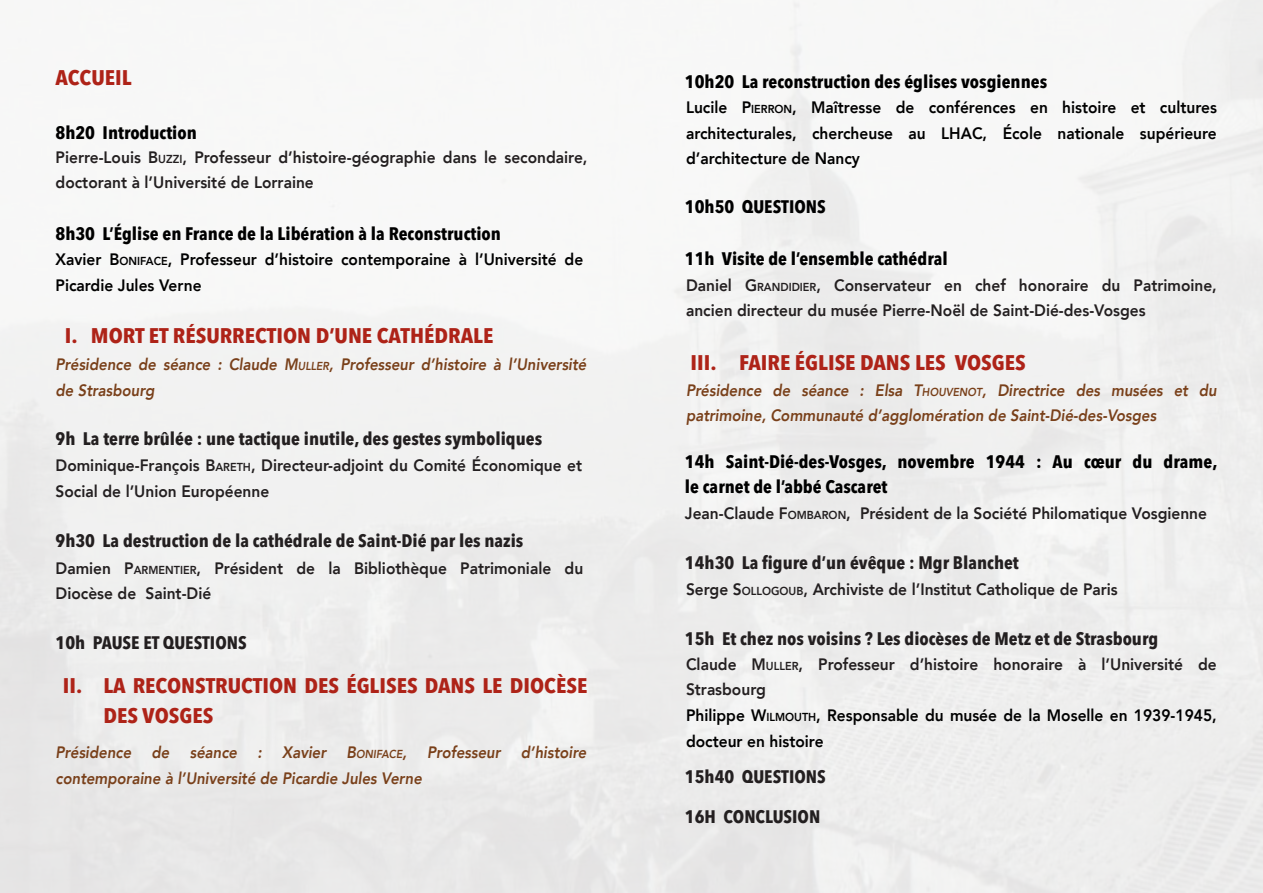
<style>
.page{position:relative;width:1263px;height:893px;background:#fff}
.page>*{position:absolute;margin:0;border:0;box-sizing:border-box;transform-origin:0 0}
.t1{font:700 condensed 21px/30px "Avenir Next LT Pro";color:#ae2318;scale:1.1 1}
.t2{font:700 condensed 18px "Avenir Next LT Pro";color:#231f20;scale:1.04 1}
.t3{font:700 condensed 18px/24.8px "Avenir Next LT Pro";color:#000;scale:1.04 1}
.t4{font:800 16.5px/25.5px "Avenir";color:#231f20;scale:.94 1}
.t5{font:italic 800 16.5px/25.5px "Avenir";color:#79401a;scale:.9 1}
.t6{font:800 16.5px/25.5px "Avenir";color:#000;scale:.94 1}
.s1{font-style:inherit}
.s2{font-size:11.55px}
</style>
<div class="page">
<p class="t1" style="left:56px;top:63px;width:71px">ACCUEIL</p>
<p class="t3" style="left:56px;top:120px;width:137px">8h20 Introduction</p>
<p class="t4" style="left:56px;top:144px;width:567px">Pierre-Louis <span class="s1">B</span><span class="s2">UZZI</span><span class="s1">,</span> Professeur d’histoire-géographie dans le secondaire, doctorant à l’Université de Lorraine</p>
<p class="t3" style="left:56px;top:221px;width:430px">8h30 L’Église en France de la Libération à la Reconstruction</p>
<p class="t6" style="left:56px;top:247px;width:563px">Xavier <span class="s1">B</span><span class="s2">ONIFACE</span><span class="s1">,</span> Professeur d’histoire contemporaine à l’Université de<br>Picardie Jules Verne</p>
<p class="t1" style="left:65px;top:321px;width:391px">I. MORT ET RÉSURRECTION D’UNE CATHÉDRALE</p>
<p class="t5" style="left:56px;top:352px;width:591px">Présidence de séance : Claude M<span class="s2">ULLER</span>, Professeur d’histoire à l’Université de Strasbourg</p>
<p class="t2" style="left:56px;top:428px;width:469px">9h La terre brûlée : une tactique inutile, des gestes symboliques</p>
<p class="t4" style="left:56px;top:453px;width:562px">Dominique-François <span class="s1">B</span><span class="s2">ARETH</span><span class="s1">,</span> Directeur-adjoint du Comité Économique et<br>Social de l’Union Européenne</p>
<p class="t2" style="left:56px;top:529px;width:451px">9h30 La destruction de la cathédrale de Saint-Dié par les nazis</p>
<p class="t4" style="left:56px;top:555px;width:563px">Damien <span class="s1">P</span><span class="s2">ARMENTIER</span><span class="s1">,</span> Président de la Bibliothèque Patrimoniale du<br>Diocèse de Saint-Dié</p>
<p class="t2" style="left:56px;top:632px;width:185px">10h PAUSE ET QUESTIONS</p>
<p class="t1" style="left:103px;top:670px;width:441px;text-indent:-41px">II. LA RECONSTRUCTION DES ÉGLISES DANS LE DIOCÈSE<br>DES VOSGES</p>
<p class="t5" style="left:56px;top:740px;width:591px">Présidence de séance : Xavier <span class="s1">B</span><span class="s2">ONIFACE</span>, Professeur d’histoire contemporaine à l’Université de Picardie Jules Verne</p>
<p class="t3" style="left:685px;top:69px;width:350px">10h20 La reconstruction des églises vosgiennes</p>
<p class="t6" style="left:686px;top:95px;width:566px;text-align:justify">Lucile <span class="s1">P</span><span class="s2">IERRON</span><span class="s1">,</span> Maîtresse de conférences en histoire et cultures architecturales, chercheuse au LHAC, École nationale supérieure d’architecture de Nancy</p>
<p class="t3" style="left:685px;top:194px;width:137px">10h50 QUESTIONS</p>
<p class="t3" style="left:685px;top:246px;width:254px">11h Visite de l’ensemble cathédral</p>
<p class="t4" style="left:686px;top:272px;width:566px">Daniel G<span class="s2">RANDIDIER</span>, Conservateur en chef honoraire du Patrimoine, ancien directeur du musée Pierre-Noël de Saint-Dié-des-Vosges</p>
<p class="t1" style="left:691px;top:347px;width:306px">III. FAIRE ÉGLISE DANS LES VOSGES</p>
<p class="t5" style="left:686px;top:377px;width:591px">Présidence de séance : Elsa <span class="s1">T</span><span class="s2">HOUVENOT</span>, Directrice des musées et du patrimoine, Communauté d’agglomération de Saint-Dié-des-Vosges</p>
<p class="t3" style="left:685px;top:449px;width:513px">14h Saint-Dié-des-Vosges, novembre 1944 : Au cœur du drame, le carnet de l’abbé Cascaret</p>
<p class="t4" style="left:685px;top:500px;width:557px">Jean-Claude F<span class="s2">OMBARON</span>, Président de la Société Philomatique Vosgienne</p>
<p class="t2" style="left:685px;top:552px;width:323px">14h30 La figure d’un évêque : Mgr Blanchet</p>
<p class="t4" style="left:686px;top:576px;width:461px">Serge S<span class="s2">OLLOGOUB</span>, Archiviste de l’Institut Catholique de Paris</p>
<p class="t2" style="left:685px;top:628px;width:457px">15h Et chez nos voisins ? Les diocèses de Metz et de Strasbourg</p>
<p class="t4" style="left:686px;top:651px;width:566px">Claude M<span class="s2">ULLER</span>, Professeur d’histoire honoraire à l’Université de<br>Strasbourg</p>
<p class="t6" style="left:686px;top:703px;width:566px">Philippe <span class="s1">W</span><span class="s2">ILMOUTH</span>, Responsable du musée de la Moselle en 1939-1945, docteur en histoire</p>
<p class="t2" style="left:685px;top:766px;width:137px">15h40 QUESTIONS</p>
<p class="t2" style="left:685px;top:806px;width:132px">16H CONCLUSION</p>
</div>
